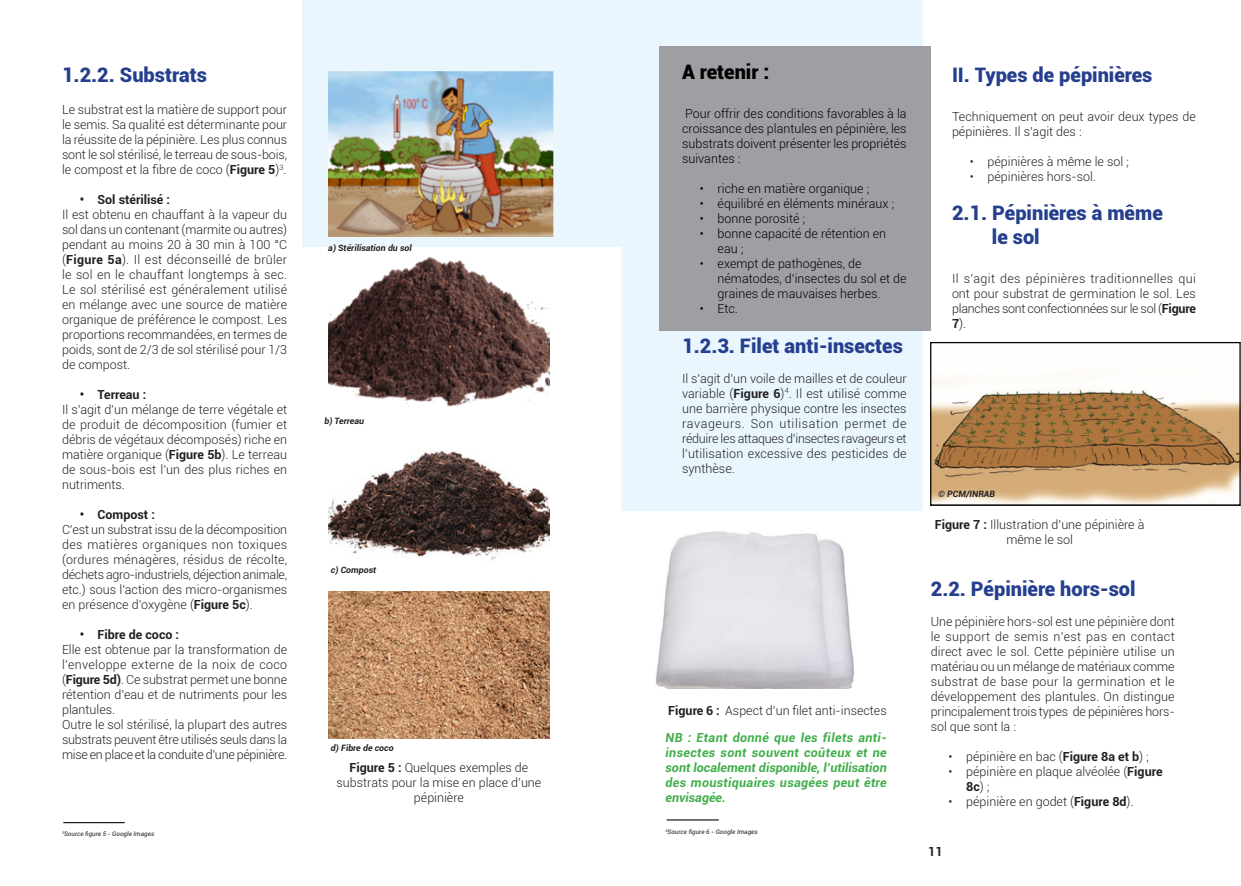
<style>
.page{position:relative;width:1241px;height:886px;background:#fff}
.page>*{position:absolute;margin:0;border:0;box-sizing:border-box;transform-origin:0 0}
.Sous_titre{font:900 20px "Roboto";color:#253f8e}
.Sous_titre-2{font:900 20px "Roboto";color:#000}
.Texte{font:300 12.5px/15px "Roboto";color:#231f20;text-align:justify}
.Texte-2{font:300 12.5px/15px "Roboto";color:#000}
.Bold{font:italic 700 12.5px/15px "Roboto";letter-spacing:.025em;color:#40ae49;text-align:justify}
.t1{font:700 12.5px "Roboto";color:#231f20}
.Titre_Image{font:italic 700 8.75px "Roboto";color:#231f20}
.Bas_de_page{font:italic 6.25px "Roboto";color:#231f20}
.s1{font-weight:700}
</style>
<div class="page">
<div style="left:303px;top:0;width:620px;height:886px;background:#e9f6fd"></div>
<div style="left:296px;top:247px;width:324px;height:639px;background:#fff"></div>
<img style="left:329px;top:72px;width:224px;height:165px">
<img style="left:328px;top:256px;width:221px;height:151px">
<img style="left:329px;top:450px;width:220px;height:110px">
<img style="left:328px;top:592px;width:221px;height:146px">
<div style="left:659px;top:46px;width:271px;height:284px;background:#9d9fa2"></div>
<div style="left:620px;top:511px;width:303px;height:375px;background:#fff"></div>
<img style="left:655px;top:531px;width:199px;height:157px">
<img style="left:931px;top:344px;width:307px;height:160px">
<div style="left:929px;top:342px;width:311px;height:164px;border:1px solid #000"></div>
<hr style="left:63px;top:822px;width:62px;height:1px;background:#231f20">
<hr style="left:666px;top:819px;width:52px;height:1px;background:#231f20">
<p class="Sous_titre" style="left:62px;top:61px;width:147px">1.2.2. Substrats</p>
<p class="Texte" style="left:62px;top:101px;width:227px">Le substrat est la matière de support pour le semis. Sa qualité est déterminante pour la réussite de la pépinière. Les plus connus sont le sol stérilisé, le terreau de sous-bois, le compost et la fibre de coco (<span class="s1">Figure 5</span>)<sup>3</sup>.</p>
<p class="t1" style="left:80px;top:191px;width:92px">• Sol stérilisé :</p>
<p class="Texte" style="left:62px;top:206px;width:227px">Il est obtenu en chauffant à la vapeur du sol dans un contenant (marmite ou autres) pendant au moins 20 à 30 min à 100 °C (<span class="s1">Figure 5a</span>). Il est déconseillé de brûler le sol en le chauffant longtemps à sec.<br>Le sol stérilisé est généralement utilisé en mélange avec une source de matière organique de préférence le compost. Les proportions recommandées, en termes de poids, sont de 2/3 de sol stérilisé pour 1/3 de compost.</p>
<p class="t1" style="left:80px;top:386px;width:68px">• Terreau :</p>
<p class="Texte" style="left:62px;top:401px;width:227px">Il s’agit d’un mélange de terre végétale et de produit de décomposition (fumier et débris de végétaux décomposés) riche en matière organique (<span class="s1">Figure 5b</span>). Le terreau de sous-bois est l’un des plus riches en nutriments.</p>
<p class="t1" style="left:80px;top:506px;width:77px">• Compost :</p>
<p class="Texte" style="left:62px;top:521px;width:227px">C’est un substrat issu de la décomposition des matières organiques non toxiques (ordures ménagères, résidus de récolte, déchets agro-industriels, déjection animale, etc.) sous l’action des micro-organismes en présence d’oxygène (<span class="s1">Figure 5c</span>).</p>
<p class="t1" style="left:80px;top:626px;width:101px">• Fibre de coco :</p>
<p class="Texte" style="left:62px;top:641px;width:227px">Elle est obtenue par la transformation de l’enveloppe externe de la noix de coco (<span class="s1">Figure 5d)</span>. Ce substrat permet une bonne rétention d’eau et de nutriments pour les plantules.</p>
<p class="Texte" style="left:62px;top:716px;width:227px">Outre le sol stérilisé, la plupart des autres substrats peuvent être utilisés seuls dans la mise en place et la conduite d’une pépinière.</p>
<p class="Titre_Image" style="left:328px;top:242px;width:85px">a) Stérilisation du sol</p>
<p class="Titre_Image" style="left:324px;top:415px;width:41px">b) Terreau</p>
<p class="Titre_Image" style="left:331px;top:563px;width:47px">c) Compost</p>
<p class="Titre_Image" style="left:331px;top:741px;width:64px">d) Fibre de coco</p>
<p class="Texte" style="left:336px;top:760px;width:206px;text-align:center"><span class="s1">Figure 5 :</span> Quelques exemples de substrats pour la mise en place d’une pépinière</p>
<p class="Sous_titre-2" style="left:682px;top:57px;width:89px">A retenir :</p>
<p class="Texte-2" style="left:682px;top:105px;width:226px;text-align:justify">Pour offrir des conditions favorables à la croissance des plantules en pépinière, les substrats doivent présenter les propriétés suivantes :</p>
<p class="Texte-2" style="left:699px;top:180px;width:171px">• riche en matière organique ;</p>
<p class="Texte-2" style="left:699px;top:195px;width:196px">• équilibré en éléments minéraux ;</p>
<p class="Texte-2" style="left:699px;top:210px;width:107px">• bonne porosité ;</p>
<p class="Texte-2" style="left:717px;top:225px;width:170px;text-indent:-18px">• bonne capacité de rétention en eau ;</p>
<p class="Texte-2" style="left:717px;top:255px;width:190px;text-indent:-18px">• exempt de pathogènes, de nématodes, d’insectes du sol et de graines de mauvaises herbes.</p>
<p class="Texte-2" style="left:699px;top:300px;width:40px">• Etc.</p>
<p class="Sous_titre" style="left:682px;top:331px;width:222px">1.2.3. Filet anti-insectes</p>
<p class="Texte" style="left:682px;top:370px;width:226px">Il s’agit d’un voile de mailles et de couleur variable (<span class="s1">Figure 6</span>)<sup>4</sup>. Il est utilisé comme une barrière physique contre les insectes ravageurs. Son utilisation permet de réduire les attaques d’insectes ravageurs et l’utilisation excessive des pesticides de synthèse.</p>
<p class="Texte" style="left:668px;top:702px;width:220px"><span class="s1">Figure 6 :</span> Aspect d’un filet anti-insectes</p>
<p class="Bold" style="left:665px;top:730px;width:223px">NB : Etant donné que les filets anti&shy;insectes sont souvent coûteux et ne sont localement disponible, l’utilisation des moustiquaires usagées peut être envisagée.</p>
<p class="Bas_de_page" style="left:62px;top:829px;width:94px"><sup>3</sup>Source figure 5 - Google Images</p>
<p class="Bas_de_page" style="left:665px;top:828px;width:94px"><sup>4</sup>Source figure 6 - Google Images</p>
<p class="Sous_titre" style="left:951px;top:61px;width:202px">II. Types de pépinières</p>
<p class="Texte" style="left:951px;top:109px;width:245px">Techniquement on peut avoir deux types de pépinières. Il s’agit des :</p>
<p class="Texte" style="left:969px;top:154px;width:161px">• pépinières à même le sol ;</p>
<p class="Texte" style="left:969px;top:169px;width:128px">• pépinières hors-sol.</p>
<p class="Sous_titre" style="left:951px;top:199px;width:212px">2.1. Pépinières à même</p>
<p class="Sous_titre" style="left:991px;top:223px;width:49px">le sol</p>
<p class="Texte" style="left:951px;top:271px;width:245px">Il s’agit des pépinières traditionnelles qui ont pour substrat de germination le sol. Les planches sont confectionnées sur le sol (<span class="s1">Figure 7</span>).</p>
<p class="Titre_Image" style="left:938px;top:487px;width:58px">© PCM/INRAB</p>
<p class="Texte" style="left:934px;top:517px;width:211px;text-align:center"><span class="s1">Figure 7 :</span> Illustration d’une pépinière à même le sol</p>
<p class="Sous_titre" style="left:930px;top:575px;width:206px">2.2. Pépinière hors-sol</p>
<p class="Texte" style="left:930px;top:614px;width:245px">Une pépinière hors-sol est une pépinière dont le support de semis n’est pas en contact direct avec le sol. Cette pépinière utilise un matériau ou un mélange de matériaux comme substrat de base pour la germination et le développement des plantules. On distingue principalement trois types de pépinières hors&shy;sol que sont la :</p>
<p class="Texte" style="left:948px;top:749px;width:202px">• pépinière en bac (<span class="s1">Figure 8a et b</span>) ;</p>
<p class="Texte" style="left:966px;top:764px;width:198px;text-indent:-18px">• pépinière en plaque alvéolée (<span class="s1">Figure<br>8c</span>) ;</p>
<p class="Texte" style="left:948px;top:794px;width:186px">• pépinière en godet (<span class="s1">Figure 8d</span>).</p>
<p class="t1" style="left:928px;top:843px;width:16px">11</p>
</div>
